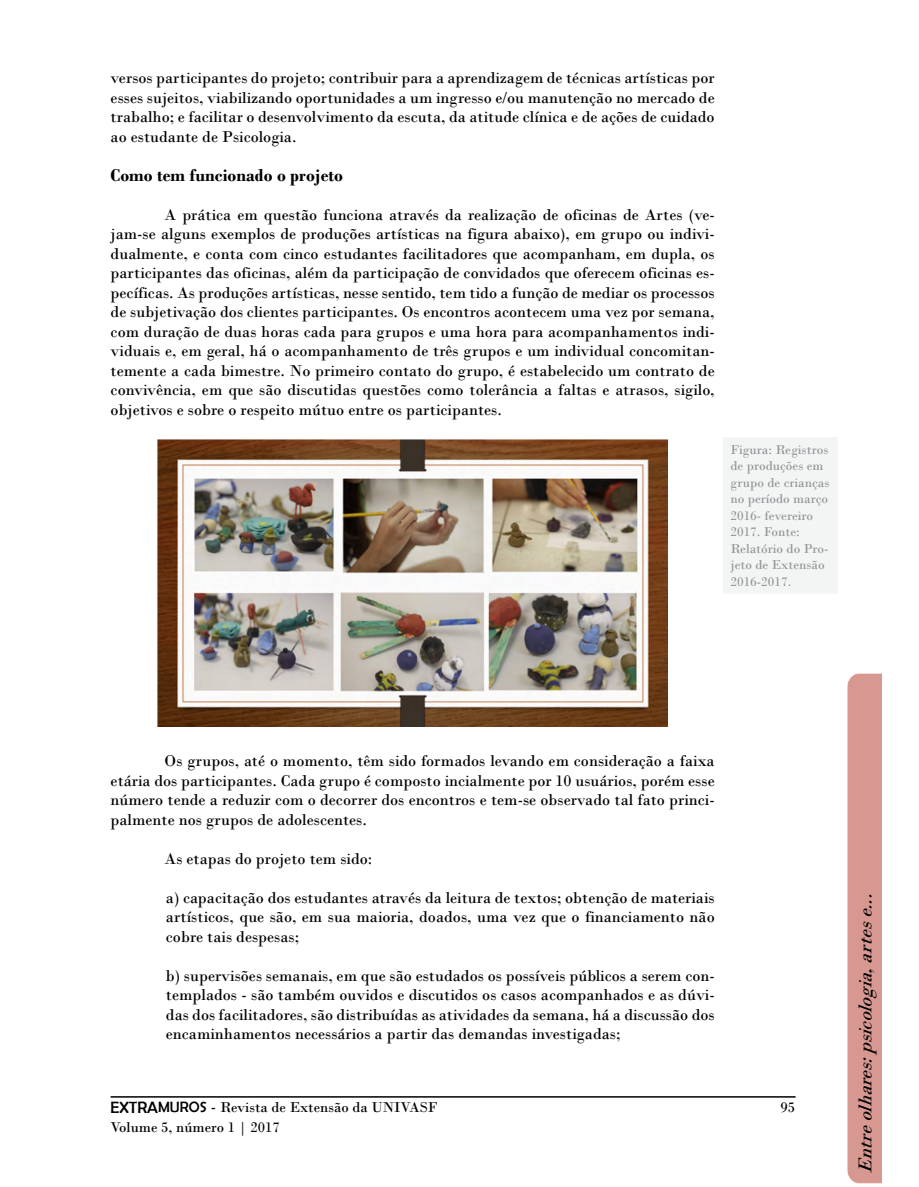
<style>
.page{position:relative;width:919px;height:1187px;background:#fff}
.page>*{position:absolute;margin:0;border:0;box-sizing:border-box;transform-origin:0 0}
.t1{font:italic 19.5px "Bodoni";color:#000}
.t2{font:700 18px "Bodoni";color:#000}
.t3{font:16.5px/19.5px "Bodoni";color:#000;text-align:justify}
.t4{font:15px/19.5px "Bodoni";color:#000}
.t5{font:13.5px/16.5px "Bodoni";color:#939598}
.s1{font-family:"Berlin Sans FB";font-size:16.5px}
.s2{font-family:"Berlin Sans FB"}
.s3{font-size:16.5px}
</style>
<div class="page">
<hr style="left:111px;top:1096px;width:684px;height:1px;background:#000">
<div style="left:847px;top:673px;width:34px;height:510px;background:#d79891"></div>
<hr style="left:870px;top:786px;width:2px;height:387px;background:#fff">
<div style="left:726px;top:441px;width:107px;height:148px;background:#f3f4f4"></div>
<div style="left:722px;top:437px;width:115px;height:156px;border:8px solid #f3f4f4"></div>
<img style="left:157px;top:439px;width:511px;height:287px">
<p class="t3" style="left:111px;top:68px;width:605px">versos participantes do projeto; contribuir para a aprendizagem de técnicas artísticas por esses sujeitos, viabilizando oportunidades a um ingresso /e ou manutenção no mercado de trabalho e; facilitar o desenvolvimento da escuta, da atitude clínica e de ações de cuidado ao estudante de Psicologia.</p>
<p class="t2" style="left:111px;top:164px;width:234px">Como tem funcionado o projeto</p>
<p class="t3" style="left:165px;top:205px;width:551px">A prática em questão funciona através da realização de oficinas de Artes (ve-</p>
<p class="t3" style="left:111px;top:224px;width:605px">jam-se alguns exemplos de produções artísticas na figura abaixo ,) em grupo ou indivi-</p>
<p class="t3" style="left:111px;top:244px;width:605px">dualmente e, conta com cinco estudantes facilitadores que acompanham, em dupla, os</p>
<p class="t3" style="left:111px;top:263px;width:605px">participantes das oficinas, além da participação de convidados que oferecem oficinas es-</p>
<p class="t3" style="left:111px;top:302px;width:605px">de subjetivação dos clientes participantes. Os encontros acontecem uma vez por semana,</p>
<p class="t3" style="left:111px;top:283px;width:605px">pecíficas. As produções artísticas, nesse sentido, tem tido a função de mediar os processos</p>
<p class="t3" style="left:111px;top:322px;width:605px">com duração de duas horas cada para grupos e uma hora para acompanhamentos indi-</p>
<p class="t3" style="left:111px;top:341px;width:605px">viduais ,e em geral, há o acompanhamento de três grupos e um individual concomitan-</p>
<p class="t3" style="left:111px;top:361px;width:605px">temente a cada bimestre. No primeiro contato do grupo é, estabelecido um contrato de</p>
<p class="t3" style="left:111px;top:380px;width:605px">convivência, em que são discutidas questões como tolerância a faltas e atrasos, sigilo, objetivos e sobre o respeito mútuo entre os participantes.</p>
<p class="t5" style="left:730px;top:441px;width:101px">Figura: Registros de produções em grupo de crianças no período março<br>2016- fevereiro<br>2017. Fonte:</p>
<p class="t5" style="left:730px;top:556px;width:96px">jeto de Extensão</p>
<p class="t5" style="left:730px;top:540px;width:100px">Relatório do Pro-</p>
<p class="t5" style="left:730px;top:573px;width:62px">2016-2017.</p>
<p class="t3" style="left:111px;top:751px;width:605px;text-align:right">Os grupos, até o momento, têm sido formados levando em consideração a faixa<br>etária dos participantes. Cada grupo é composto incialmente por 10 usuários, porém esse</p>
<p class="t3" style="left:111px;top:809px;width:258px">palmente nos grupos de adolescentes.</p>
<p class="t3" style="left:111px;top:790px;width:605px">número tende a reduzir com o decorrer dos encontros e tem-se observado tal fato princi-</p>
<p class="t3" style="left:165px;top:848px;width:209px">As etapas do projeto tem sido:</p>
<p class="t3" style="left:166px;top:887px;width:550px">a) capacitação dos estudantes através da leitura de textos; obtenção de materiais artísticos, que são, em sua maioria, doados, uma vez que o financiamento não cobre tais despesas;</p>
<p class="t3" style="left:166px;top:965px;width:550px">b) supervisões semanais, em que são estudados os possíveis públicos a serem con-</p>
<p class="t3" style="left:166px;top:985px;width:550px">templados - são também ouvidos e discutidos os casos acompanhados e as dúvi-</p>
<p class="t3" style="left:166px;top:1004px;width:550px">das dos facilitadores, são distribuídas as atividades da semana, há a discussão dos</p>
<p class="t3" style="left:166px;top:1024px;width:456px">encaminhamentos necessários a partir das demandas investigadas;</p>
<p class="t4" style="left:111px;top:1097px;width:328px"><span class="s1">EXTRA</span><span class="s2">MUROS</span> <span class="s3">-</span> Revista de Extensão da UNIVASF<br>Volume 5, número |1 2017</p>
<p class="t4" style="left:780px;top:1097px;width:16px">95</p>
<p class="t1" style="left:853px;top:1121px;width:238px;rotate:-90deg">olhares psicologia artes ...</p>
<p class="t1" style="left:853px;top:918px;width:18px;rotate:-90deg">e</p>
<p class="t1" style="left:853px;top:973px;width:15px;rotate:-90deg">,</p>
<p class="t1" style="left:853px;top:1063px;width:15px;rotate:-90deg">:</p>
<p class="t1" style="left:853px;top:1173px;width:57px;rotate:-90deg">Entre</p>
</div>
